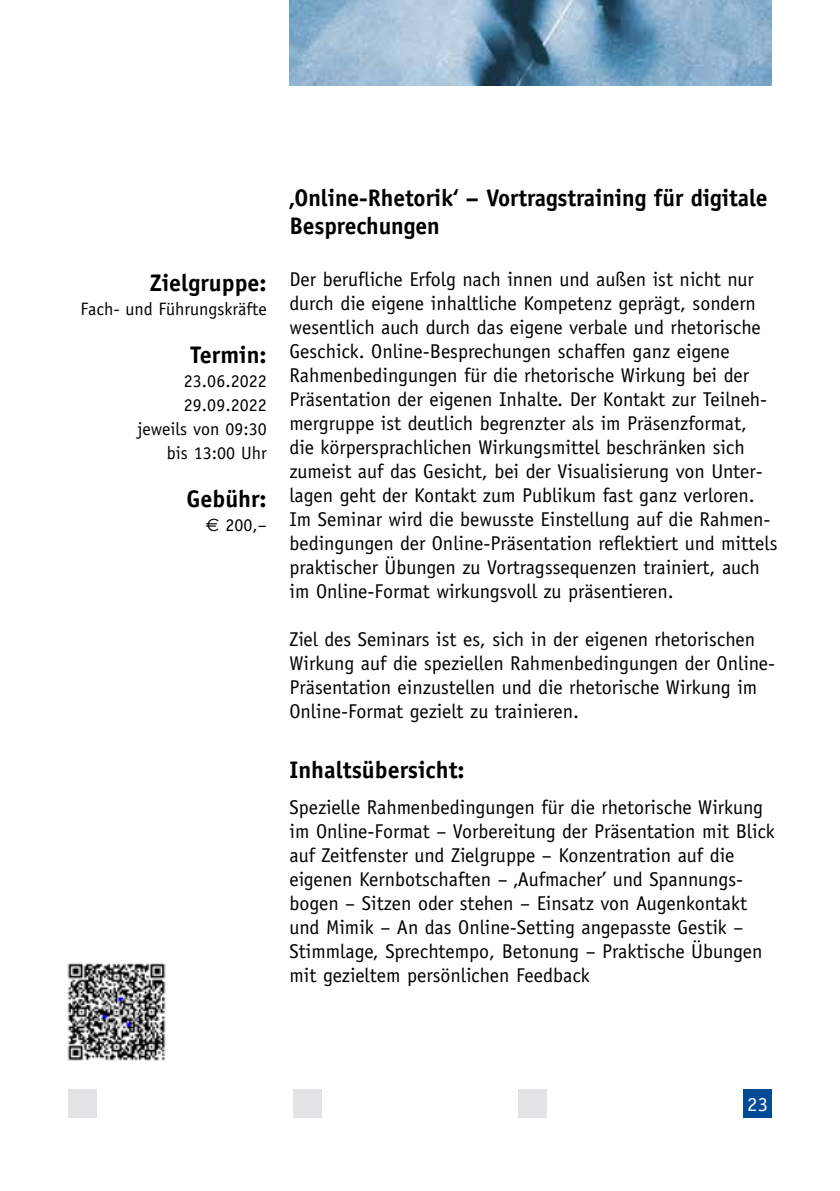
<style>
.page{position:relative;width:840px;height:1191px;background:#fff}
.page>*{position:absolute;margin:0;border:0;box-sizing:border-box;transform-origin:0 0}
.t1{font:700 24px/28px "Officina Sans";letter-spacing:-.005em;color:#000}
.t2{font:20px/24px "Officina Sans";color:#000}
.t3{font:20px "Officina Sans";color:#fff}
.t4{font:18px/24px "Officina Sans";color:#000;text-align:right}
.s1{font-family:"Euro Sans"}
</style>
<div class="page">
<div style="left:743px;top:1089px;width:28px;height:28px;background:#004a96"></div>
<div style="left:68px;top:1089px;width:28px;height:28px;background:#e2e3e4"></div>
<div style="left:293px;top:1089px;width:28px;height:28px;background:#e2e3e4"></div>
<div style="left:518px;top:1089px;width:28px;height:28px;background:#e2e3e4"></div>
<img style="left:67px;top:963px;width:99px;height:98px">
<img style="left:289px;top:0;width:482px;height:85px">
<p class="t1" style="left:150px;top:269px;width:118px">Zielgruppe:</p>
<p class="t4" style="left:80px;top:297px;width:188px">Fach- und Führungskräfte</p>
<p class="t1" style="left:190px;top:341px;width:78px">Termin:</p>
<p class="t4" style="left:137px;top:369px;width:131px">23.06.2022<br>29.09.2022 jeweils von 09:30 bis 13:00 Uhr</p>
<p class="t1" style="left:186px;top:485px;width:81px">Gebühr:</p>
<p class="t4" style="left:206px;top:513px;width:62px"><span class="s1">?</span> 200,–</p>
<p class="t1" style="left:289px;top:184px;width:479px">‚Online-Rhetorik‘ – Vortragstraining für digitale<br>Besprechungen</p>
<p class="t2" style="left:289px;top:267px;width:489px">Der berufliche Erfolg nach innen und außen ist nicht nur durch die eigene inhaltliche Kompetenz geprägt, sondern wesentlich auch durch das eigene verbale und rhetorische Geschick. Online-Besprechungen schaffen ganz eigene Rahmenbedingungen für die rhetorische Wirkung bei der Präsentation der eigenen Inhalte. Der Kontakt zur Teilneh&shy;mergruppe ist deutlich begrenzter als im Präsenzformat,<br>die körpersprachlichen Wirkungsmittel beschränken sich zumeist auf das Gesicht, bei der Visualisierung von Unter&shy;lagen geht der Kontakt zum Publikum fast ganz verloren.<br>Im Seminar wird die bewusste Einstellung auf die Rahmen&shy;bedingungen der Online-Präsentation reflektiert und mittels praktischer Übungen zu Vortragssequenzen trainiert, auch im Online-Format wirkungsvoll zu präsentieren.</p>
<p class="t2" style="left:289px;top:627px;width:487px">Ziel des Seminars ist es, sich in der eigenen rhetorischen Wirkung auf die speziellen Rahmenbedingungen der Online-Präsentation einzustellen und die rhetorische Wirkung im Online-Format gezielt zu trainieren.</p>
<p class="t1" style="left:289px;top:756px;width:177px">Inhaltsübersicht:</p>
<p class="t2" style="left:289px;top:795px;width:486px">Spezielle Rahmenbedingungen für die rhetorische Wirkung im Online-Format – Vorbereitung der Präsentation mit Blick auf Zeitfenster und Zielgruppe – Konzentration auf die eigenen Kernbotschaften – ‚Aufmacher’ und Spannungs&shy;bogen – Sitzen oder stehen – Einsatz von Augenkontakt und Mimik – An das Online-Setting angepasste Gestik – Stimmlage, Sprechtempo, Betonung – Praktische Übungen mit gezieltem persönlichen Feedback</p>
<p class="t3" style="left:746px;top:1092px;width:22px">23</p>
</div>
